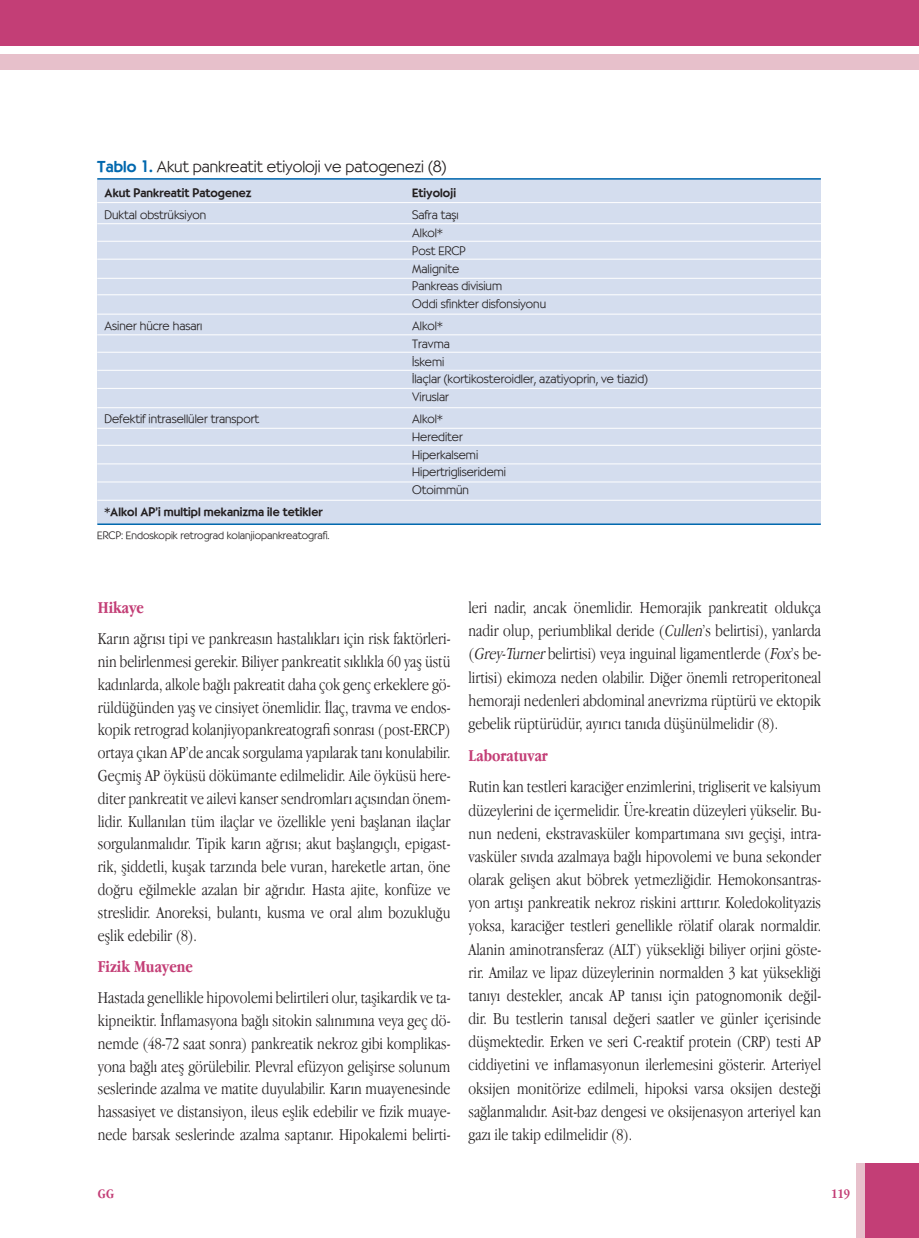
<style>
.page{position:relative;width:919px;height:1238px;background:#fff}
.page>*{position:absolute;margin:0;border:0;box-sizing:border-box;transform-origin:0 0}
.t1{font:300 17.25px/23.1px "Apple Garamond";color:#231f20;text-align:justify}
.t2{font:700 17.25px "Apple Garamond";color:#c33e76}
.t3{font:300 15.75px "Bernhardt";color:#231f20}
.t4{font:700 13.5px "Apple Garamond";color:#c33e76}
.t5{font:300 12px/17.7px "Bernhardt";color:#231f20}
.t6{font:500 12px "Bernhardt";color:#231f20}
.t7{font:300 10.5px "Bernhardt";color:#231f20}
.s1{font-weight:500;color:#0168ae}
.s2{font-family:"Avant Garde TR";font-weight:600;color:#0168ae}
.s3{font-style:italic}
</style>
<div class="page">
<div style="left:865px;top:1163px;width:53px;height:74px;background:#c33e76"></div>
<div style="left:856px;top:1163px;width:9px;height:74px;background:#e7c0cb"></div>
<div style="left:1px;top:54px;width:917px;height:15px;background:#e7c0cb"></div>
<div style="left:1px;top:0;width:917px;height:45px;background:#c33e76"></div>
<div style="left:97px;top:178px;width:723px;height:346px;background:#d4ddee"></div>
<hr style="left:97px;top:178px;width:723px;height:2px;background:#0168ae">
<hr style="left:97px;top:202px;width:724px;height:1px;background:#fff">
<hr style="left:97px;top:314px;width:724px;height:1px;background:#fff">
<hr style="left:97px;top:223px;width:724px;height:1px;background:#fff">
<hr style="left:97px;top:241px;width:724px;height:1px;background:#fff">
<hr style="left:97px;top:259px;width:724px;height:1px;background:#fff">
<hr style="left:97px;top:278px;width:724px;height:1px;background:#fff">
<hr style="left:97px;top:294px;width:724px;height:1px;background:#fff">
<hr style="left:97px;top:334px;width:724px;height:1px;background:#fff">
<hr style="left:97px;top:352px;width:724px;height:1px;background:#fff">
<hr style="left:97px;top:370px;width:724px;height:1px;background:#fff">
<hr style="left:97px;top:388px;width:724px;height:1px;background:#fff">
<hr style="left:97px;top:428px;width:724px;height:1px;background:#fff">
<hr style="left:97px;top:445px;width:724px;height:1px;background:#fff">
<hr style="left:97px;top:463px;width:724px;height:1px;background:#fff">
<hr style="left:97px;top:481px;width:724px;height:1px;background:#fff">
<hr style="left:97px;top:407px;width:724px;height:1px;background:#fff">
<hr style="left:97px;top:500px;width:724px;height:1px;background:#fff">
<hr style="left:97px;top:523px;width:723px;height:2px;background:#0168ae">
<p class="t3" style="left:97px;top:157px;width:350px"><span class="s1">Tablo</span> <span class="s2">1</span><span class="s1">.</span> Akut pankreatit etiyoloji ve patogenezi (8)</p>
<p class="t6" style="left:104px;top:186px;width:148px">Akut Pankreatit Patogenez</p>
<p class="t6" style="left:412px;top:186px;width:45px">Etiyoloji</p>
<p class="t5" style="left:104px;top:206px;width:103px">Duktal obstrüksiyon</p>
<p class="t5" style="left:412px;top:206px;width:135px">Safra taşı<br>Alkol*<br>Post ERCP<br>Malignite<br>Pankreas divisium<br>Oddi sfinkter disfonsiyonu</p>
<p class="t5" style="left:104px;top:317px;width:99px">Asiner hücre hasarı</p>
<p class="t5" style="left:412px;top:317px;width:237px">Alkol*<br>Travma<br>İskemi<br>İlaçlar (kortikosteroidler, azatiyoprin, ve tiazid)<br>Viruslar</p>
<p class="t5" style="left:104px;top:410px;width:156px">Defektif intrasellüler transport</p>
<p class="t5" style="left:412px;top:410px;width:95px">Alkol*<br>Herediter<br>Hiperkalsemi<br>Hipertrigliseridemi<br>Otoimmün</p>
<p class="t6" style="left:104px;top:505px;width:220px">*Alkol AP’i multipl mekanizma ile tetikler</p>
<p class="t7" style="left:97px;top:529px;width:234px">ERCP: Endoskopik retrograd kolanjiopankreatografi.</p>
<p class="t2" style="left:98px;top:597px;width:48px">Hikaye</p>
<p class="t1" style="left:98px;top:627px;width:354px">Karın ağrısı tipi ve pankreasın hastalıkları için risk faktörleri&shy;nin belirlenmesi gerekir. Biliyer pankreatit sıklıkla 60 yaş üstü kadınlarda, alkole bağlı pakreatit daha çok genç erkeklere gö&shy;rüldüğünden yaş ve cinsiyet önemlidir. İlaç, travma ve endos&shy;kopik retrograd kolanjiyopankreatografi sonrası (post-ERCP) ortaya çıkan AP’de ancak sorgulama yapılarak tanı konulabilir.<br>Geçmiş AP öyküsü dökümante edilmelidir. Aile öyküsü here&shy;diter pankreatit ve ailevi kanser sendromları açısından önem&shy;lidir. Kullanılan tüm ilaçlar ve özellikle yeni başlanan ilaçlar sorgulanmalıdır. Tipik karın ağrısı; akut başlangıçlı, epigast&shy;rik, şiddetli, kuşak tarzında bele vuran, hareketle artan, öne doğru eğilmekle azalan bir ağrıdır. Hasta ajite, konfüze ve streslidir. Anoreksi, bulantı, kusma ve oral alım bozukluğu eşlik edebilir (8).</p>
<p class="t2" style="left:98px;top:956px;width:97px">Fizik Muayene</p>
<p class="t1" style="left:98px;top:985px;width:354px">Hastada genellikle hipovolemi belirtileri olur, taşikardik ve ta&shy;kipneiktir. İnflamasyona bağlı sitokin salınımına veya geç dö&shy;nemde (48-72 saat sonra) pankreatik nekroz gibi komplikas&shy;yona bağlı ateş görülebilir. Plevral efüzyon gelişirse solunum seslerinde azalma ve matite duyulabilir. Karın muayenesinde hassasiyet ve distansiyon, ileus eşlik edebilir ve fizik muaye&shy;nede barsak seslerinde azalma saptanır. Hipokalemi belirti-</p>
<p class="t1" style="left:468px;top:595px;width:354px">leri nadir, ancak önemlidir. Hemorajik pankreatit oldukça nadir olup, periumblikal deride (<span class="s3">Cullen</span>’s belirtisi), yanlarda (<span class="s3">Grey-Turner</span>belirtisi) veya inguinal ligamentlerde (<span class="s3">Fox</span>’s be&shy;lirtisi) ekimoza neden olabilir. Diğer önemli retroperitoneal hemoraji nedenleri abdominal anevrizma rüptürü ve ektopik gebelik rüptürüdür, ayırıcı tanıda düşünülmelidir (8).</p>
<p class="t2" style="left:468px;top:745px;width:81px">Laboratuvar</p>
<p class="t1" style="left:468px;top:775px;width:354px">Rutin kan testleri karaciğer enzimlerini, trigliserit ve kalsiyum düzeylerini de içermelidir. Üre-kreatin düzeyleri yükselir. Bu&shy;nun nedeni, ekstravasküler kompartımana sıvı geçişi, intra&shy;vasküler sıvıda azalmaya bağlı hipovolemi ve buna sekonder olarak gelişen akut böbrek yetmezliğidir. Hemokonsantras&shy;yon artışı pankreatik nekroz riskini arttırır. Koledokolityazis yoksa, karaciğer testleri genellikle rölatif olarak normaldir.<br>Alanin aminotransferaz (ALT) yüksekliği biliyer orjini göste&shy;rir. Amilaz ve lipaz düzeylerinin normalden 3 kat yüksekliği tanıyı destekler, ancak AP tanısı için patognomonik değil&shy;dir. Bu testlerin tanısal değeri saatler ve günler içerisinde düşmektedir. Erken ve seri C-reaktif protein (CRP) testi AP ciddiyetini ve inflamasyonun ilerlemesini gösterir. Arteriyel oksijen monitörize edilmeli, hipoksi varsa oksijen desteği sağlanmalıdır. Asit-baz dengesi ve oksijenasyon arteriyel kan gazı ile takip edilmelidir (8).</p>
<p class="t4" style="left:98px;top:1186px;width:18px">GG</p>
<p class="t4" style="left:831px;top:1186px;width:21px">119</p>
</div>
